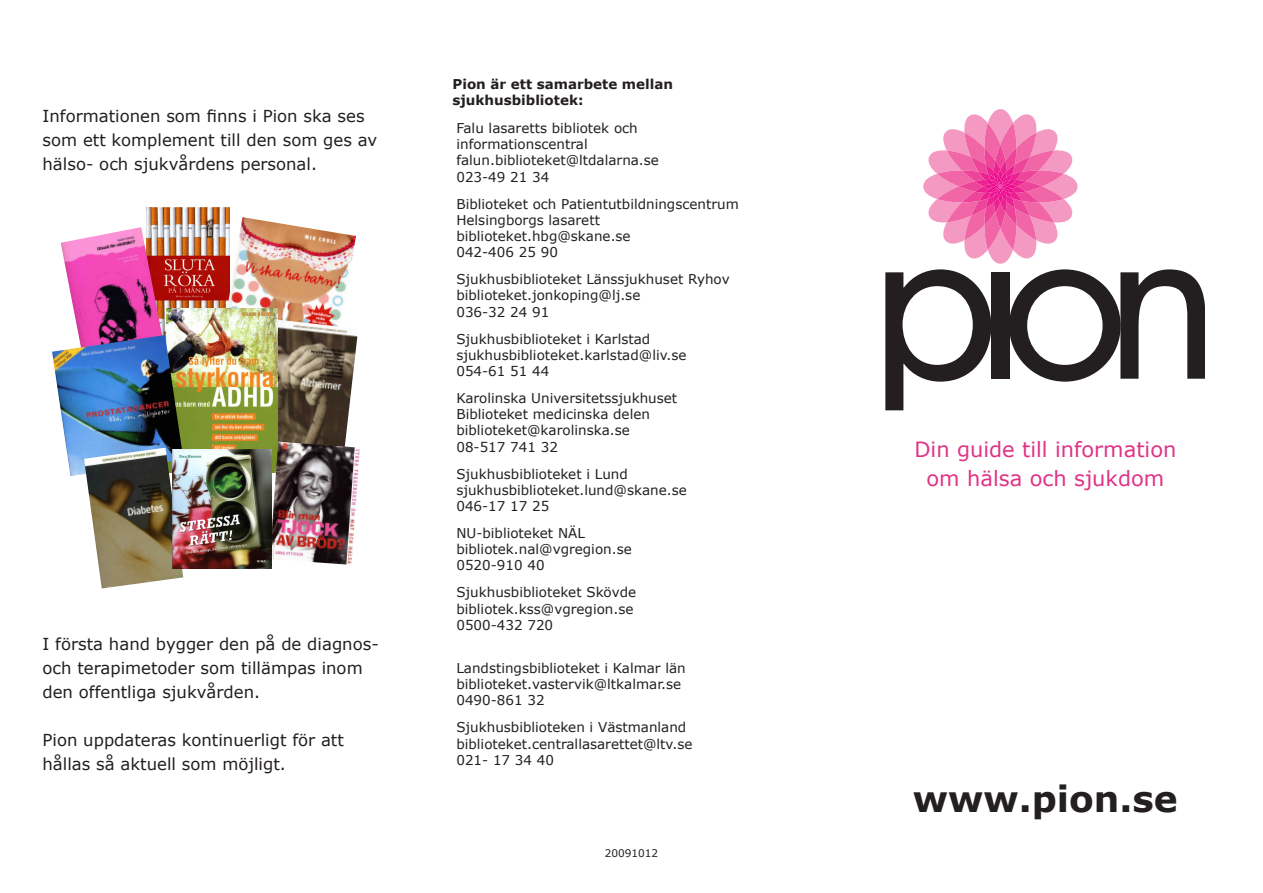
<style>
.page{position:relative;width:1263px;height:893px;background:#fff}
.page>*{position:absolute;margin:0;border:0;box-sizing:border-box;transform-origin:0 0}
.t1{font:700 36px "Verdana";color:#231f20}
.t2{font:21px/28.5px "Verdana";color:#e03386;text-align:center}
.t3{font:16.5px/24px "Verdana";color:#231f20}
.t4{font:13.5px/16.2px "Verdana";color:#231f20}
.t5{font:700 13.5px/16.2px "Verdana";color:#231f20}
.t6{font:10.5px "Verdana";color:#231f20}
</style>
<div class="page">
<svg style="left:885px;top:109px;width:320px;height:301px"></svg>
<img style="left:147px;top:207px;width:82px;height:128px">
<img style="left:61px;top:227px;width:102px;height:108px">
<img style="left:223px;top:217px;width:133px;height:102px">
<img style="left:277px;top:319px;width:81px;height:123px">
<img style="left:167px;top:309px;width:110px;height:140px">
<img style="left:52px;top:335px;width:131px;height:141px">
<img style="left:270px;top:442px;width:90px;height:123px">
<img style="left:84px;top:448px;width:99px;height:140px">
<img style="left:173px;top:449px;width:99px;height:120px">
<p class="t3" style="left:43px;top:103px;width:336px">Informationen som finns i Pion ska ses som ett komplement till den som ges av hälso- och sjukvårdens personal.</p>
<p class="t3" style="left:43px;top:631px;width:338px">I första hand bygger den på de diagnos&shy;och terapimetoder som tillämpas inom den offentliga sjukvården.</p>
<p class="t3" style="left:43px;top:727px;width:303px">Pion uppdateras kontinuerligt för att</p>
<p class="t3" style="left:43px;top:751px;width:245px">hållas så aktuell som möjligt.</p>
<p class="t5" style="left:452px;top:76px;width:222px">Pion är ett samarbete mellan sjukhusbibliotek:</p>
<p class="t4" style="left:456px;top:119px;width:204px">Falu lasaretts bibliotek och informationscentral falun.biblioteket@ltdalarna.se<br>023-49 21 34</p>
<p class="t4" style="left:456px;top:195px;width:284px">Biblioteket och Patientutbildningscentrum<br>Helsingborgs lasarett</p>
<p class="t4" style="left:456px;top:227px;width:176px">biblioteket.hbg@skane.se</p>
<p class="t4" style="left:456px;top:244px;width:103px">042-406 25 90</p>
<p class="t4" style="left:456px;top:271px;width:275px">Sjukhusbiblioteket Länssjukhuset Ryhov</p>
<p class="t4" style="left:456px;top:287px;width:185px">biblioteket.jonkoping@lj.se</p>
<p class="t4" style="left:456px;top:303px;width:94px">036-32 24 91</p>
<p class="t4" style="left:456px;top:330px;width:232px">Sjukhusbiblioteket i Karlstad sjukhusbiblioteket.karlstad@liv.se<br>054-61 51 44</p>
<p class="t4" style="left:456px;top:389px;width:222px">Karolinska Universitetssjukhuset</p>
<p class="t4" style="left:456px;top:406px;width:195px">Biblioteket medicinska delen</p>
<p class="t4" style="left:456px;top:422px;width:175px">biblioteket@karolinska.se</p>
<p class="t4" style="left:456px;top:438px;width:103px">08-517 741 32</p>
<p class="t4" style="left:456px;top:465px;width:232px">Sjukhusbiblioteket i Lund sjukhusbiblioteket.lund@skane.se<br>046-17 17 25</p>
<p class="t4" style="left:456px;top:524px;width:177px">NU-biblioteket NÄL bibliotek.nal@vgregion.se<br>0520-910 40</p>
<p class="t4" style="left:456px;top:584px;width:181px">Sjukhusbiblioteket Skövde bibliotek.kss@vgregion.se<br>0500-432 720</p>
<p class="t4" style="left:456px;top:659px;width:231px">Landstingsbiblioteket i Kalmar län biblioteket.vastervik@ltkalmar.se<br>0490-861 32</p>
<p class="t4" style="left:456px;top:719px;width:231px">Sjukhusbiblioteken i Västmanland</p>
<p class="t4" style="left:456px;top:735px;width:237px">biblioteket.centrallasarettet@ltv.se</p>
<p class="t4" style="left:456px;top:751px;width:99px">021- 17 34 40</p>
<p class="t6" style="left:605px;top:847px;width:55px">20091012</p>
<p class="t2" style="left:914px;top:435px;width:263px">Din guide till information om hälsa och sjukdom</p>
<p class="t1" style="left:913px;top:776px;width:266px">www.pion.se</p>
</div>
